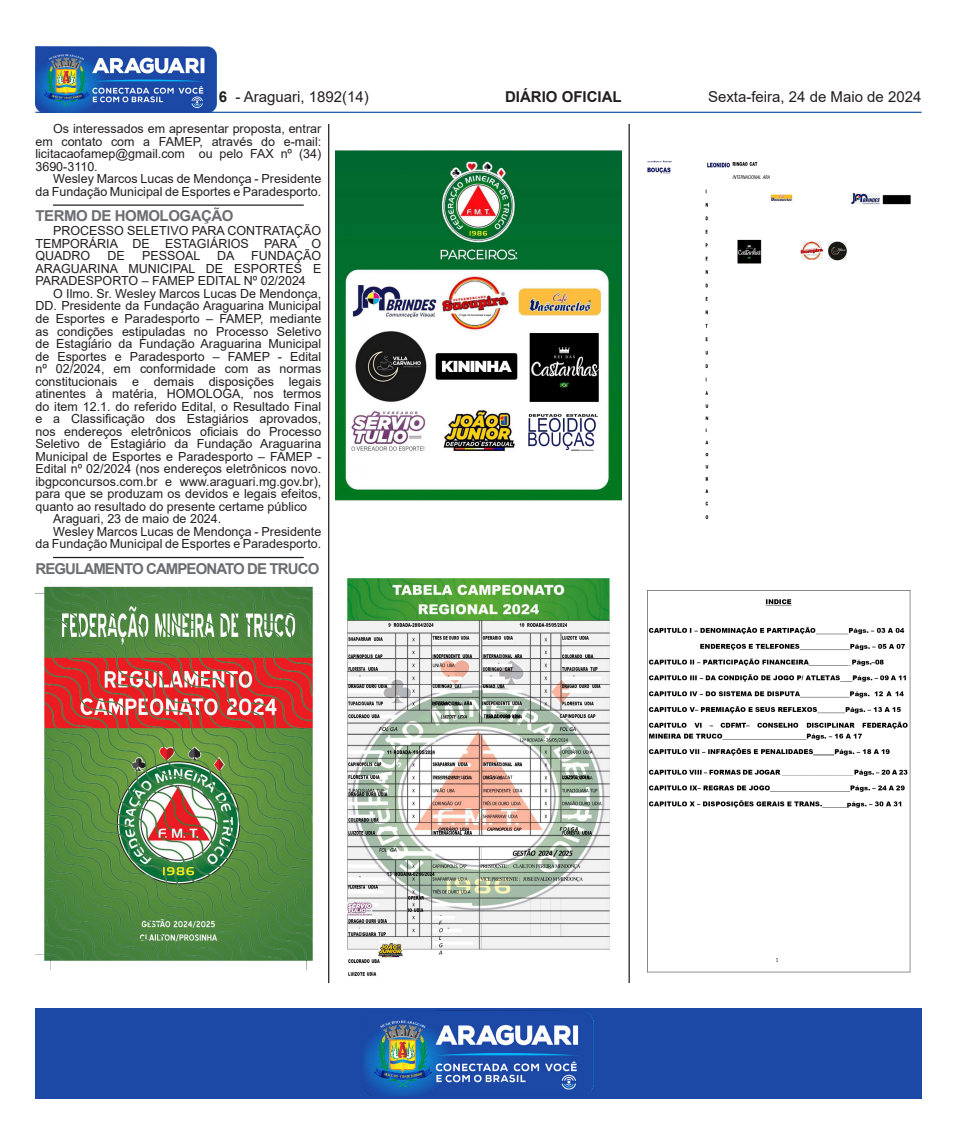
<style>
.page{position:relative;width:957px;height:1134px;background:#fff}
.page>*{position:absolute;margin:0;border:0;box-sizing:border-box;transform-origin:0 0}
.t1{font:15px "Arial";color:#231f20}
.t2{font:700 15px "Arial";letter-spacing:-.06em;color:#6c6d70}
.t3{font:700 15px "Arial";letter-spacing:-.03em;color:#6c6d70}
.t4{font:700 15px "Arial";color:#231f20}
.t5{font:12.5px/12.5px "Arial";color:#231f20;text-align:justify}
.s1{font-weight:700}
</style>
<div class="page">
<hr style="left:35px;top:112px;width:886px;height:1px;background:#1c56a5">
<hr style="left:328px;top:124px;width:1px;height:859px;background:#231f20">
<hr style="left:628px;top:124px;width:2px;height:859px;background:#231f20">
<img style="left:35px;top:46px;width:181px;height:67px">
<hr style="left:53px;top:204px;width:251px;height:2px;background:#231f20">
<hr style="left:53px;top:557px;width:251px;height:1px;background:#231f20">
<img style="left:35px;top:585px;width:281px;height:385px">
<img style="left:335px;top:150px;width:286px;height:351px">
<img style="left:347px;top:579px;width:263px;height:397px">
<img style="left:647px;top:160px;width:264px;height:359px">
<img style="left:647px;top:590px;width:264px;height:383px">
<div style="left:35px;top:1008px;width:886px;height:90px;background:#1c48a6"></div>
<img style="left:363px;top:1011px;width:231px;height:85px">
<p class="t1" style="left:219px;top:86px;width:152px"><span class="s1">6</span> - Araguari, 1892(14)</p>
<p class="t4" style="left:505px;top:86px;width:118px">DIÁRIO OFICIAL</p>
<p class="t1" style="left:708px;top:86px;width:215px">Sexta-feira, 24 de Maio de 2024</p>
<p class="t5" style="left:35px;top:122px;width:287px;text-indent:18px">Os interessados em apresentar proposta, entrar em contato com a FAMEP, através do e-mail: licitacaofamep@gmail.com ou pelo FAX nº (34)<br>3690-3110.</p>
<p class="t5" style="left:35px;top:172px;width:287px;text-align:right">Wesley Marcos Lucas de Mendonça - Presidente<br>da Fundação Municipal de Esportes e Paradesporto.</p>
<p class="t3" style="left:35px;top:205px;width:200px">TERMO DE HOMOLOGAÇÃO</p>
<p class="t5" style="left:35px;top:225px;width:287px;text-indent:18px">PROCESSO SELETIVO PARA CONTRATAÇÃO TEMPORÁRIA DE ESTAGIÁRIOS PARA O QUADRO</p>
<p class="t5" style="left:35px;top:250px;width:287px;text-indent:216px">FUNDAÇÃO ARAGUARINA MUNICIPAL DE ESPORTES E PARADESPORTO – FAMEP EDITAL Nº 02/2024</p>
<p class="t5" style="left:35px;top:287px;width:287px;text-indent:18px">O Ilmo. Sr. Wesley Marcos Lucas De Mendonça, DD. Presidente da Fundação Araguarina Municipal de Esportes e Paradesporto – FAMEP, mediante as condições estipuladas no Processo Seletivo de Estagiário da Fundação Araguarina Municipal de Esportes e Paradesporto – FAMEP - Edital nº 02/2024, em conformidade com as normas constitucionais e demais disposições legais atinentes à matéria, HOMOLOGA, nos termos do item 12.1. do referido Edital, o Resultado Final e a Classificação dos Estagiários aprovados, nos endereços eletrônicos oficiais do Processo Seletivo de Estagiário da Fundação Araguarina Municipal de Esportes e Paradesporto – FAMEP - Edital nº 02/2024 (nos endereços eletrônicos novo. ibgpconcursos.com.br e www.araguari.mg.gov.br), para que se produzam os devidos e legais efeitos, quanto ao resultado do presente certame público</p>
<p class="t5" style="left:53px;top:512px;width:170px">Araguari, 23 de maio de 2024.</p>
<p class="t5" style="left:35px;top:525px;width:287px;text-align:right">Wesley Marcos Lucas de Mendonça - Presidente<br>da Fundação Municipal de Esportes e Paradesporto.</p>
<p class="t5" style="left:108px;top:250px;width:19px">DE</p>
<p class="t5" style="left:142px;top:250px;width:60px">PESSOAL</p>
<p class="t5" style="left:217px;top:250px;width:19px">DA</p>
<p class="t2" style="left:35px;top:558px;width:285px">REGULAMENTO CAMPEONATO DE TRUCO</p>
</div>
